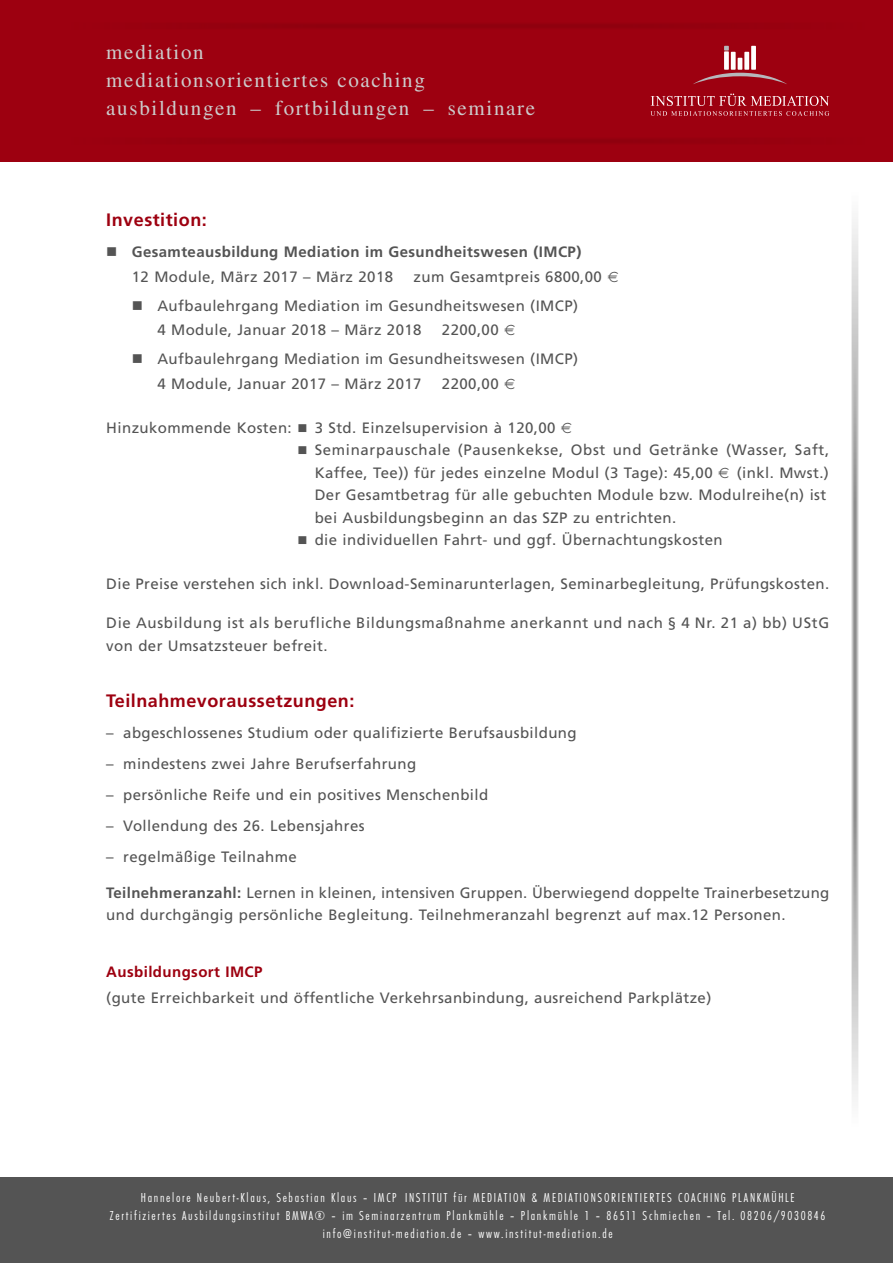
<style>
.page{position:relative;width:893px;height:1263px;background:#fff}
.page>*{position:absolute;margin:0;border:0;box-sizing:border-box;transform-origin:0 0}
.t1{font:21px/28px "Times";letter-spacing:.08em;color:#ccc}
.t2{font:700 18px "Frutiger";letter-spacing:.03em;color:#9d0010}
.t3{font:15px/22.5px "Frutiger";letter-spacing:.03em;color:#545454}
.t4{font:700 15px "Frutiger";letter-spacing:.03em;color:#545454}
.t5{font:700 15px "Frutiger";letter-spacing:.03em;color:#9d0010}
.t6{font:300 13.5px/18px "Function Cond LH";letter-spacing:.125em;color:#fff;text-align:center}
.s1{font-weight:700}
</style>
<div class="page">
<div style="left:0;top:0;width:893px;height:162px;background:#9d0010"></div>
<hr style="left:738px;top:58px;width:4px;height:12px;background:#fff">
<div style="left:731px;top:52px;width:5px;height:18px;background:#fff"></div>
<div style="left:724px;top:51px;width:5px;height:19px;background:#fff"></div>
<svg style="left:724px;top:46px;width:5px;height:5px"></svg>
<div style="left:751px;top:46px;width:5px;height:24px;background:#fff"></div>
<div style="left:744px;top:52px;width:5px;height:18px;background:#fff"></div>
<svg style="left:693px;top:73px;width:94px;height:11px"></svg>
<svg style="left:650px;top:94px;width:179px;height:22px"></svg>
<div style="left:0;top:1178px;width:893px;height:85px;background:#545454"></div>
<img style="left:851px;top:219px;width:8px;height:881px">
<h1 class="t1" style="left:106px;top:40px;width:430px">mediation<br>mediationsorientiertes coaching ausbildungen – fortbildungen – seminare</h1>
<p class="t2" style="left:106px;top:213px;width:102px">Investition:</p>
<p class="t4" style="left:132px;top:246px;width:451px">Gesamteausbildung Mediation im Gesundheitswesen (IMCP)</p>
<p class="t3" style="left:132px;top:266px;width:263px">12 Module, März 2017 – März 2018</p>
<p class="t3" style="left:157px;top:263px;width:446px;line-height:29px;text-indent:256px">zum Gesamtpreis 6800,00<br>Aufbaulehrgang Mediation im Gesundheitswesen (IMCP)</p>
<p class="t3" style="left:157px;top:320px;width:266px">4 Module, Januar 2018 – März 2018</p>
<p class="t3" style="left:157px;top:317px;width:422px;line-height:29px;text-indent:285px">2200,00<br>Aufbaulehrgang Mediation im Gesundheitswesen (IMCP)</p>
<p class="t3" style="left:157px;top:373px;width:266px">4 Module, Januar 2017 – März 2017</p>
<p class="t3" style="left:442px;top:373px;width:58px">2200,00</p>
<p class="t3" style="left:106px;top:417px;width:187px">Hinzukommende Kosten:</p>
<p class="t3" style="left:315px;top:417px;width:516px">3 Std. Einzelsupervision à 120,00<br>Seminarpauschale (Pausenkekse, Obst und Getränke (Wasser, Saft,<br>Kaffee, Tee)) für jedes einzelne Modul (3 Tage): 45,00</p>
<p class="t3" style="left:315px;top:462px;width:516px;text-indent:422px">(inkl. Mwst.)<br>Der Gesamtbetrag für alle gebuchten Module bzw. Modulreihe(n) ist bei Ausbildungsbeginn an das SZP zu entrichten.<br>die individuellen Fahrt- und ggf. Übernachtungskosten</p>
<p class="t3" style="left:106px;top:573px;width:724px">Die Preise verstehen sich inkl. Download-Seminarunterlagen, Seminarbegleitung, Prüfungskosten.</p>
<p class="t3" style="left:106px;top:613px;width:724px">Die Ausbildung ist als berufliche Bildungsmaßnahme anerkannt und nach § 4 Nr. 21 a) bb) UStG von der Umsatzsteuer befreit.</p>
<p class="t2" style="left:106px;top:694px;width:250px">Teilnahmevoraussetzungen:</p>
<p class="t3" style="left:106px;top:723px;width:472px">– abgeschlossenes Studium oder qualifizierte Berufsausbildung</p>
<p class="t3" style="left:106px;top:754px;width:311px">– mindestens zwei Jahre Berufserfahrung</p>
<p class="t3" style="left:106px;top:785px;width:383px">– persönliche Reife und ein positives Menschenbild</p>
<p class="t3" style="left:106px;top:816px;width:260px">– Vollendung des 26. Lebensjahres</p>
<p class="t3" style="left:106px;top:847px;width:192px">– regelmäßige Teilnahme</p>
<p class="t3" style="left:106px;top:882px;width:724px"><span class="s1">Teilnehmeranzahl:</span> Lernen in kleinen, intensiven Gruppen. Überwiegend doppelte Trainerbesetzung und durchgängig persönliche Begleitung. Teilnehmeranzahl begrenzt auf max.12 Personen.</p>
<p class="t5" style="left:106px;top:965px;width:158px">Ausbildungsort IMCP</p>
<p class="t3" style="left:106px;top:988px;width:607px">(gute Erreichbarkeit und öffentliche Verkehrsanbindung, ausreichend Parkplätze)</p>
<p class="t6" style="left:110px;top:1188px;width:717px">Hannelore Neubert-Klaus, Sebastian Klaus – IMCP INSTITUT für MEDIATION &amp; MEDIATIONSORIENTIERTES COACHING PLANKMÜHLE<br>Zertifiziertes Ausbildungsinstitut BMWA® – im Seminarzentrum Plankmühle – Plankmühle 1 – 86511 Schmiechen – Tel. 08206/9030846 info@institut-mediation.de – www.institut-mediation.de</p>
</div>
